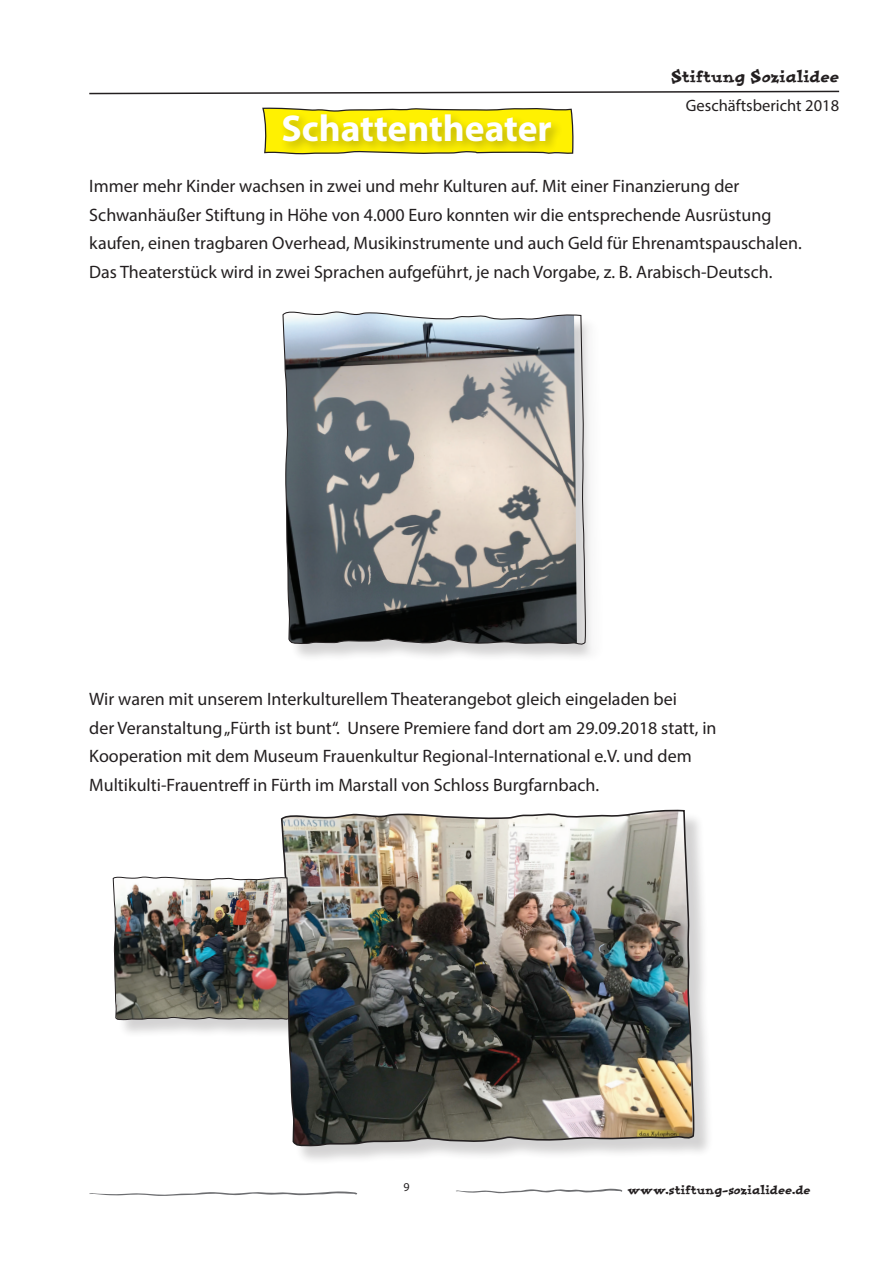
<style>
.page{position:relative;width:893px;height:1263px;background:#fff}
.page>*{position:absolute;margin:0;border:0;box-sizing:border-box;transform-origin:0 0}
.t1{font:700 37.5px "Myriad Pro";color:#fff}
.t2{font:18px/28.5px "Myriad Pro";color:#231f20}
.t3{font:18px "Improv ICG";letter-spacing:-.03em;color:#231f20}
.t4{font:16.5px "Myriad Pro";color:#231f20}
.t5{font:13.5px "Improv ICG";letter-spacing:-.02em;color:#231f20}
.t6{font:12px "Myriad Pro";color:#231f20}
</style>
<div class="page">
<svg style="left:89px;top:90px;width:751px;height:5px"></svg>
<svg style="left:89px;top:1191px;width:269px;height:5px"></svg>
<svg style="left:456px;top:1188px;width:167px;height:6px"></svg>
<svg style="left:262px;top:107px;width:312px;height:48px"></svg>
<div style="left:279px;top:111px;width:285px;height:43px;background:#231f20;opacity:.3"></div>
<div style="left:285px;top:314px;width:320px;height:349px;background:#231f20;opacity:.2"></div>
<svg style="left:282px;top:311px;width:304px;height:334px;background:#8d8e8e"></svg>
<div style="left:283px;top:812px;width:430px;height:353px;background:#231f20;opacity:.2"></div>
<img style="left:281px;top:809px;width:414px;height:338px">
<div style="left:115px;top:879px;width:193px;height:160px;background:#231f20;opacity:.2"></div>
<img style="left:113px;top:876px;width:176px;height:144px">
<p class="t3" style="left:671px;top:65px;width:170px">Stiftung Sozialidee</p>
<p class="t4" style="left:686px;top:95px;width:155px">Geschäftsbericht 2018</p>
<h1 class="t1" style="left:281px;top:104px;width:272px">Schattentheater</h1>
<p class="t2" style="left:89px;top:172px;width:714px">Immer mehr Kinder wachsen in zwei und mehr Kulturen auf. Mit einer Finanzierung der Schwanhäußer Stiftung in Höhe von 4.000 Euro konnten wir die entsprechende Ausrüstung kaufen, einen tragbaren Overhead, Musikinstrumente und auch Geld für Ehrenamtspauschalen.<br>Das Theaterstück wird in zwei Sprachen aufgeführt, je nach Vorgabe, z. B. Arabisch-Deutsch.</p>
<p class="t2" style="left:89px;top:685px;width:629px">Wir waren mit unserem Interkulturellem Theaterangebot gleich eingeladen bei<br>der Veranstaltung „Fürth ist bunt“. Unsere Premiere fand dort am 29.09.2018 statt, in Kooperation mit dem Museum Frauenkultur Regional-International e.V. und dem Multikulti-Frauentreff in Fürth im Marstall von Schloss Burgfarnbach.</p>
<p class="t6" style="left:403px;top:1179px;width:8px">9</p>
<p class="t5" style="left:627px;top:1181px;width:184px">www.stiftung-sozialidee.de</p>
</div>
